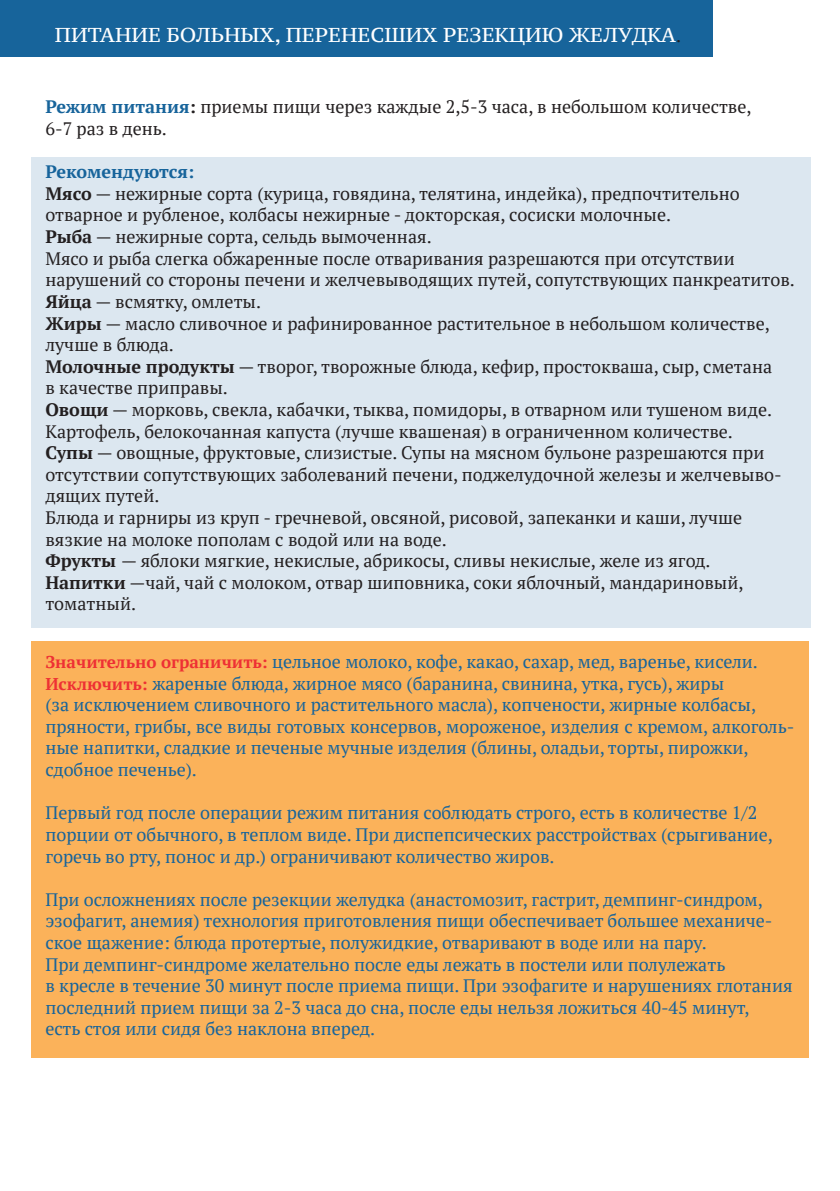
<style>
.page{position:relative;width:840px;height:1191px;background:#fff}
.page>*{position:absolute;margin:0;border:0;box-sizing:border-box;transform-origin:0 0}
.t1{font:20px "PT Serif Caption";color:#fff}
.t2{font:18px/21.6px "PT Serif";color:#231f20}
.t3{font:18px/21.6px "PT Serif";color:#17649b}
.s1{font-family:"PT Serif";font-size:18px;color:#231f20}
.s2{font-weight:700;color:#17649b}
.s3{font-weight:700}
.s4{font-weight:700;font-size:17px;color:#ee3034}
</style>
<div class="page">
<div style="left:31px;top:157px;width:779px;height:471px;background:#dce7f0"></div>
<div style="left:31px;top:641px;width:777px;height:416px;background:#fbb25a"></div>
<div style="left:0;top:0;width:711px;height:57px;background:#17649b"></div>
<p class="t1" style="left:55px;top:22px;width:627px">ПИТАНИЕ БОЛЬНЫХ, ПЕРЕНЕСШИХ РЕЗЕКЦИЮ ЖЕЛУДКА<span class="s1">.</span></p>
<p class="t2" style="left:45px;top:96px;width:707px"><span class="s2">Режим питания</span><span class="s3">:</span> приемы пищи через каждые 2,5-3 часа, в небольшом количестве,<br>6-7 раз в день.</p>
<p class="t2" style="left:45px;top:161px;width:750px"><span class="s2">Рекомендуются:<br></span><span class="s3">Мясо</span> — нежирные сорта (курица, говядина, телятина, индейка), предпочтительно отварное и рубленое, колбасы нежирные - докторская, сосиски молочные.<br><span class="s3">Рыба</span> — нежирные сорта, сельдь вымоченная.<br>Мясо и рыба слегка обжаренные после отваривания разрешаются при отсутствии нарушений со стороны печени и желчевыводящих путей, сопутствующих панкреатитов.<br><span class="s3">Яйца</span> — всмятку, омлеты.<br><span class="s3">Жиры</span> — масло сливочное и рафинированное растительное в небольшом количестве, лучше в блюда.<br><span class="s3">Молочные продукты</span> — творог, творожные блюда, кефир, простокваша, сыр, сметана<br>в качестве приправы.<br><span class="s3">Овощи</span> — морковь, свекла, кабачки, тыква, помидоры, в отварном или тушеном виде.<br>Картофель, белокочанная капуста (лучше квашеная) в ограниченном количестве.<br><span class="s3">Супы</span> — овощные, фруктовые, слизистые. Супы на мясном бульоне разрешаются при отсутствии сопутствующих заболеваний печени, поджелудочной железы и желчевыво&shy;дящих путей.<br>Блюда и гарниры из круп - гречневой, овсяной, рисовой, запеканки и каши, лучше вязкие на молоке пополам с водой или на воде.<br><span class="s3">Фрукты</span> — яблоки мягкие, некислые, абрикосы, сливы некислые, желе из ягод.<br><span class="s3">Напитки</span> —чай, чай с молоком, отвар шиповника, соки яблочный, мандариновый, томатный.</p>
<p class="t3" style="left:45px;top:650px;width:750px"><span class="s4">Значительно ограничить:</span> цельное молоко, кофе, какао, сахар, мед, варенье, кисели.<br><span class="s4">Исключить:</span> жареные блюда, жирное мясо (баранина, свинина, утка, гусь), жиры<br>(за исключением сливочного и растительного масла), копчености, жирные колбасы, пряности, грибы, все виды готовых консервов, мороженое, изделия с кремом, алкоголь&shy;ные напитки, сладкие и печеные мучные изделия (блины, оладьи, торты, пирожки, сдобное печенье).</p>
<p class="t3" style="left:45px;top:802px;width:728px">Первый год после операции режим питания соблюдать строго, есть в количестве 1/2 порции от обычного, в теплом виде. При диспепсических расстройствах (срыгивание, горечь во рту, понос и др.) ограничивают количество жиров.</p>
<p class="t3" style="left:45px;top:888px;width:748px">При осложнениях после резекции желудка (анастомозит, гастрит, демпинг-синдром, эзофагит, анемия) технология приготовления пищи обеспечивает большее механиче&shy;ское щажение: блюда протертые, полужидкие, отваривают в воде или на пару.<br>При демпинг-синдроме желательно после еды лежать в постели или полулежать<br>в кресле в течение 30 минут после приема пищи. При эзофагите и нарушениях глотания последний прием пищи за 2-3 часа до сна, после еды нельзя ложиться 40-45 минут,<br>есть стоя или сидя без наклона вперед.</p>
</div>
